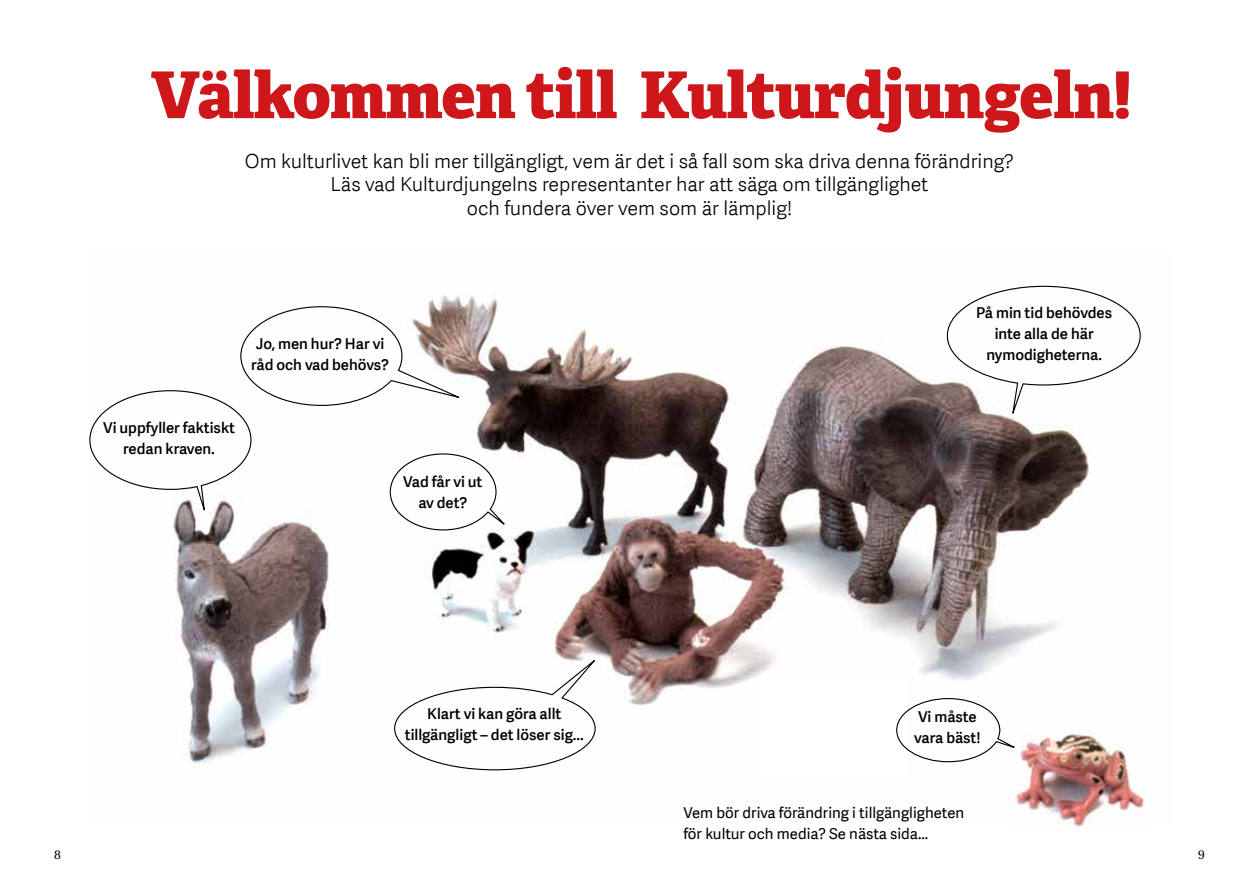
<style>
.page{position:relative;width:1259px;height:893px;background:#fff}
.page>*{position:absolute;margin:0;border:0;box-sizing:border-box;transform-origin:0 0}
.t1{font:800 64.5px "Adelle";letter-spacing:-.01em;color:#cd171a}
.t2{font:300 19.5px/23.4px "Adelle Sans";color:#000;text-align:center}
.t3{font:600 15px/21px "Adelle Sans";color:#000;text-align:center}
.t4{font:15px/21px "Adelle Sans";color:#000}
.t5{font:12.75px "Utopia";color:#000}
</style>
<div class="page">
<img style="left:174px;top:294px;width:917px;height:475px">
<img style="left:759px;top:678px;width:147px;height:91px">
<img style="left:1008px;top:729px;width:136px;height:98px">
<svg style="left:89px;top:306px;width:425px;height:227px"></svg>
<svg style="left:393px;top:659px;width:203px;height:112px"></svg>
<svg style="left:946px;top:285px;width:195px;height:141px"></svg>
<svg style="left:895px;top:697px;width:131px;height:66px"></svg>
<h1 class="t1" style="left:151px;top:53px;width:982px">Välkommen till Kulturdjungeln!</h1>
<h2 class="t2" style="left:245px;top:149px;width:770px">Om kulturlivet kan bli mer tillgängligt, vem är det i så fall som ska driva denna förändring?<br>Läs vad Kulturdjungelns representanter har att säga om tillgänglighet<br>och fundera över vem som är lämplig!</h2>
<p class="t3" style="left:251px;top:334px;width:139px">Jo, men hur? Har vi råd och vad behövs?</p>
<p class="t3" style="left:103px;top:418px;width:133px">Vi uppfyller faktiskt redan kraven.</p>
<p class="t3" style="left:403px;top:471px;width:81px">Vad får vi ut av det?</p>
<p class="t3" style="left:405px;top:703px;width:181px">Klart vi kan göra allt tillgängligt – det löser sig...</p>
<p class="t3" style="left:976px;top:302px;width:137px">På min tid behövdes inte alla de här nymodigheterna.</p>
<p class="t3" style="left:914px;top:707px;width:68px;text-align:left">Vi måste vara bäst!</p>
<p class="t4" style="left:683px;top:802px;width:282px">Vem bör driva förändring i tillgängligheten för kultur och media? Se nästa sida...</p>
<p class="t5" style="left:54px;top:848px;width:8px">8</p>
<p class="t5" style="left:1198px;top:848px;width:8px">9</p>
</div>
